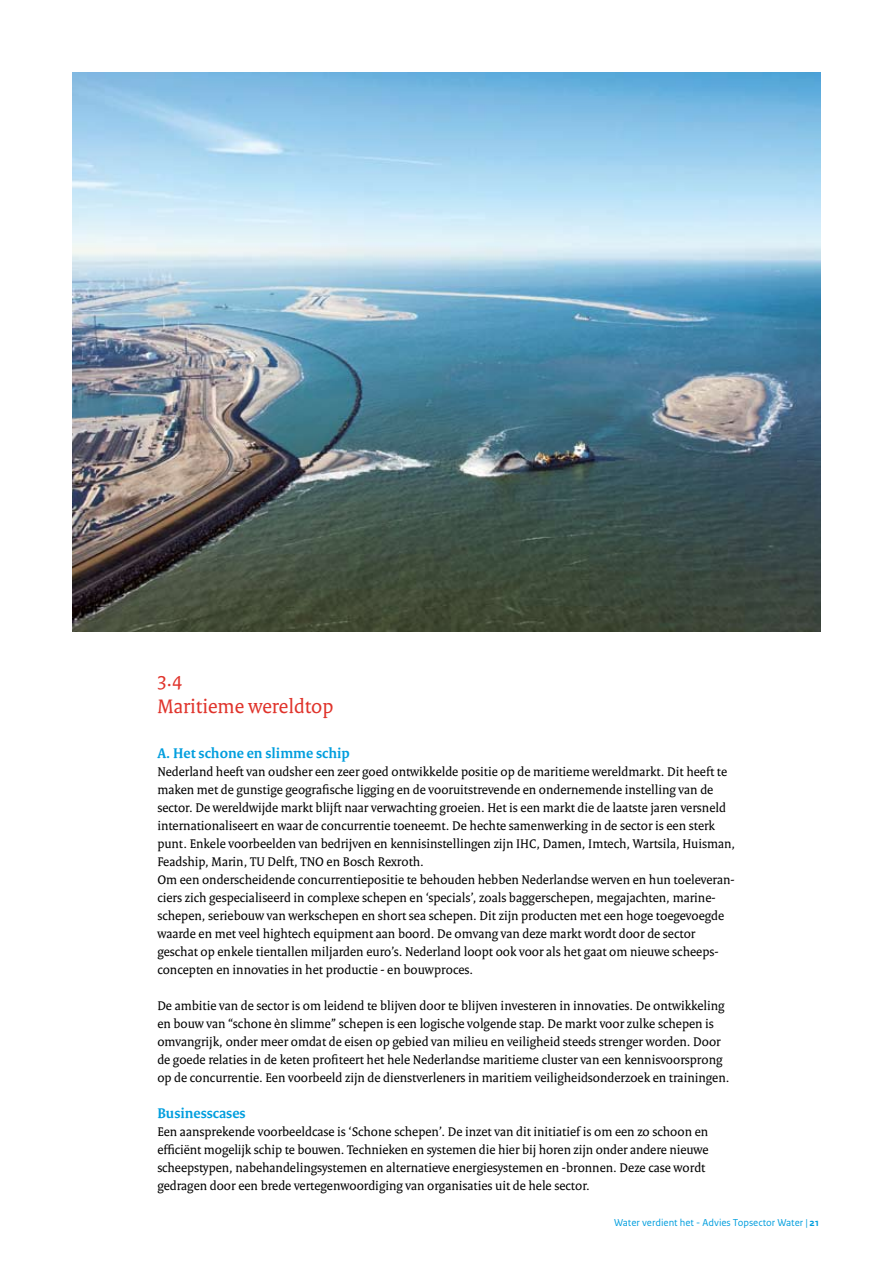
<style>
.page{position:relative;width:893px;height:1263px;background:#fff}
.page>*{position:absolute;margin:0;border:0;box-sizing:border-box;transform-origin:0 0}
.t1{font:21px/27px "Rijksoverheid Serif";color:#e0332b}
.t2{font:700 15px "Rijksoverheid Serif";color:#009ede}
.t3{font:13.5px/18px "Rijksoverheid Serif";color:#000}
.t4{font:10.5px "Rijksoverheid Sans Text";color:#009ede}
.s1{font-weight:700}
</style>
<div class="page">
<img style="left:72px;top:72px;width:749px;height:559px">
<h1 class="t1" style="left:157px;top:665px;width:178px">3.4<br>Maritieme wereldtop</h1>
<p class="t2" style="left:157px;top:744px;width:194px">A. Het schone en slimme schip</p>
<p class="t3" style="left:157px;top:762px;width:579px">Nederland heeft van oudsher een zeer goed ontwikkelde positie op de maritieme wereldmarkt. Dit heeft te maken met de gunstige geografische ligging en de vooruitstrevende en ondernemende instelling van de sector. De wereldwijde markt blijft naar verwachting groeien. Het is een markt die de laatste jaren versneld internationaliseert en waar de concurrentie toeneemt. De hechte samenwerking in de sector is een sterk punt. Enkele voorbeelden van bedrijven en kennisinstellingen zijn IHC, Damen, Imtech, Wartsila, Huisman, Feadship, Marin, TU Delft, TNO en Bosch Rexroth.<br>Om een onderscheidende concurrentiepositie te behouden hebben Nederlandse werven en hun toeleveran&shy;ciers zich gespecialiseerd in complexe schepen en ‘specials’, zoals baggerschepen, megajachten, marine&shy;schepen, seriebouw van werkschepen en short sea schepen. Dit zijn producten met een hoge toegevoegde waarde en met veel hightech equipment aan boord. De omvang van deze markt wordt door de sector geschat op enkele tientallen miljarden euro’s. Nederland loopt ook voor als het gaat om nieuwe scheeps&shy;concepten en innovaties in het productie - en bouwproces.</p>
<p class="t3" style="left:157px;top:996px;width:574px">De ambitie van de sector is om leidend te blijven door te blijven investeren in innovaties. De ontwikkeling en bouw van “schone èn slimme” schepen is een logische volgende stap. De markt voor zulke schepen is omvangrijk, onder meer omdat de eisen op gebied van milieu en veiligheid steeds strenger worden. Door de goede relaties in de keten profiteert het hele Nederlandse maritieme cluster van een kennisvoorsprong op de concurrentie. Een voorbeeld zijn de dienstverleners in maritiem veiligheidsonderzoek en trainingen.</p>
<p class="t2" style="left:157px;top:1104px;width:90px">Businesscases</p>
<p class="t3" style="left:157px;top:1122px;width:553px">Een aansprekende voorbeeldcase is ‘Schone schepen’. De inzet van dit initiatief is om een zo schoon en efficiënt mogelijk schip te bouwen. Technieken en systemen die hier bij horen zijn onder andere nieuwe scheepstypen, nabehandelingsystemen en alternatieve energiesystemen en -bronnen. Deze case wordt gedragen door een brede vertegenwoordiging van organisaties uit de hele sector.</p>
<p class="t4" style="left:614px;top:1216px;width:206px">Water verdient het - Advies Topsector Water | <span class="s1">21</span></p>
</div>
